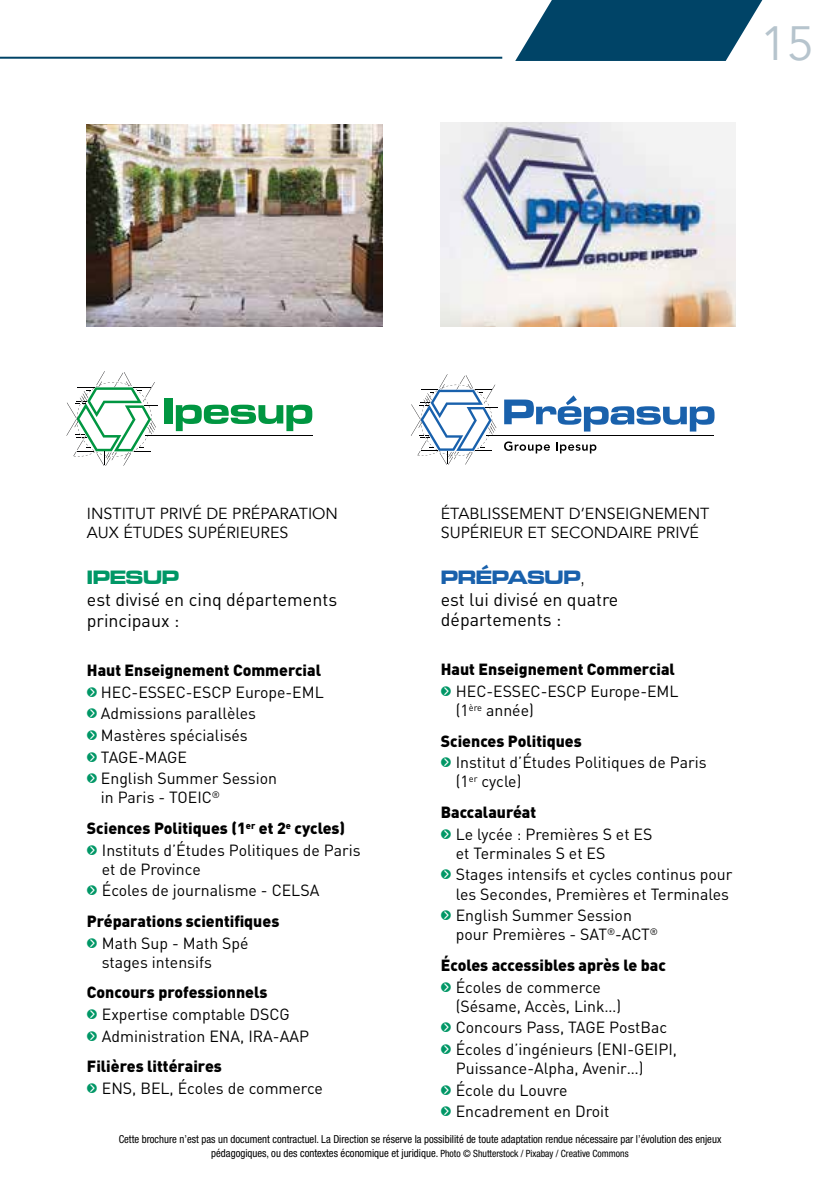
<style>
.page{position:relative;width:840px;height:1191px;background:#fff}
.page>*{position:absolute;margin:0;border:0;box-sizing:border-box;transform-origin:0 0}
.t1{font:48px "Avenir";color:#b6c4cd}
.t2{font:20px "Microgramma D Bold Exte";letter-spacing:-.01em;color:#1961ac}
.t3{font:20px "Microgramma D Bold Exte";letter-spacing:-.01em;color:#009766}
.t4{font:18px/21.6px "DIN";color:#000}
.t5{font:16px/21.6px "DIN";color:#000}
.t6{font:900 16px/30.6px "DIN";color:#000}
.t7{font:16px/19.2px "Avenir";color:#000}
.t8{font:condensed 11px/14px "Helvetica Neue";color:#000;text-align:center}
.s1{font-family:"Helvetica Neue";font-weight:300;font-stretch:condensed;font-size:18px;color:#000}
.s2{font-family:"KG Arrows";font-weight:400;font-size:18px;color:#009766}
.s3{font-weight:400}
.s4{font-family:"KG Arrows";font-size:18px;color:#009766}
.s5{font-weight:900}
.s6{font-size:10px}
</style>
<div class="page">
<hr style="left:0;top:57px;width:502px;height:2px;background:#004467">
<svg style="left:515px;top:0;width:248px;height:61px;background:#26607e"></svg>
<img style="left:440px;top:122px;width:295px;height:204px">
<img style="left:87px;top:125px;width:295px;height:201px">
<svg style="left:66px;top:371px;width:91px;height:95px"></svg>
<hr style="left:145px;top:435px;width:167px;height:1px;background:#000">
<div style="left:164px;top:397px;width:8px;height:26px;background:#009641"></div>
<svg style="left:176px;top:405px;width:136px;height:26px"></svg>
<svg style="left:411px;top:374px;width:86px;height:91px"></svg>
<hr style="left:486px;top:435px;width:227px;height:1px;background:#000">
<svg style="left:504px;top:395px;width:210px;height:36px"></svg>
<svg style="left:504px;top:441px;width:45px;height:12px"></svg>
<svg style="left:556px;top:442px;width:40px;height:11px"></svg>
<h1 class="t1" style="left:760px;top:15px;width:55px">15</h1>
<p class="t7" style="left:87px;top:504px;width:252px">INSTITUT PRIVÉ DE PRÉPARATION<br>AUX ÉTUDES SUPÉRIEURES</p>
<p class="t3" style="left:87px;top:564px;width:94px">IPESUP</p>
<p class="t4" style="left:87px;top:588px;width:252px">est divisé en cinq départements principaux :</p>
<p class="t7" style="left:440px;top:504px;width:270px">ÉTABLISSEMENT D’ENSEIGNEMENT<br>SUPÉRIEUR ET SECONDAIRE PRIVÉ</p>
<p class="t2" style="left:440px;top:564px;width:145px">PRÉPASUP<span class="s1">,</span></p>
<p class="t4" style="left:440px;top:589px;width:179px;line-height:20px">est lui divisé en quatre départements :</p>
<p class="t6" style="left:440px;top:658px;width:239px;line-height:21.6px">Haut Enseignement Commercial <span class="s2">u</span> <span class="s3">HEC-ESSEC-ESCP Europe-EML</span></p>
<p class="t6" style="left:440px;top:694px;width:142px;text-indent:15px"><span class="s3">(1</span><sup>ère</sup> <span class="s3">année)<br></span>Sciences Politiques</p>
<p class="t5" style="left:455px;top:752px;width:252px;line-height:19.2px;text-indent:-15px"><span class="s4">u</span> Institut d’Études Politiques de Paris (1<sup>er</sup> cycle)</p>
<p class="t5" style="left:440px;top:801px;width:213px"><span class="s5">Baccalauréat<br></span><span class="s4">u</span> Le lycée : Premières S et ES</p>
<p class="t5" style="left:440px;top:842px;width:293px;text-indent:15px">et Terminales S et ES<br><span class="s4">u</span> Stages intensifs et cycles continus pour</p>
<p class="t5" style="left:440px;top:882px;width:290px;text-indent:15px">les Secondes, Premières et Terminales <span class="s4">u</span> English Summer Session</p>
<p class="t6" style="left:440px;top:918px;width:226px;text-align:center"><span class="s3">pour Premières - SAT</span><sup>®</sup><span class="s3">-ACT</span><sup>®<br></sup>Écoles accessibles après le bac</p>
<p class="t5" style="left:455px;top:977px;width:167px;line-height:19.2px;text-indent:-15px"><span class="s4">u</span> Écoles de commerce (Sésame, Accès, Link…)</p>
<p class="t5" style="left:440px;top:1016px;width:238px"><span class="s4">u</span> Concours Pass, TAGE PostBac <span class="s4">u</span> Écoles d’ingénieurs (ENI-GEIPI,</p>
<p class="t5" style="left:440px;top:1057px;width:204px;text-indent:15px">Puissance-Alpha, Avenir…) <span class="s4">u</span> École du Louvre<br><span class="s4">u</span> Encadrement en Droit</p>
<p class="t8" style="left:119px;top:1132px;width:603px">Cette brochure n’est pas un document contractuel. La Direction se réserve la possibilité de toute adaptation rendue nécessaire par l’évolution des enjeux pédagogiques, ou des contextes économique et juridique. <span class="s6">Photo © Shutterstock / Pixabay / Creative Commons</span></p>
<p class="t5" style="left:87px;top:659px;width:238px"><span class="s5">Haut Enseignement Commercial </span><span class="s4">u</span> HEC-ESSEC-ESCP Europe-EML <span class="s4">u</span> Admissions parallèles<br><span class="s4">u</span> Mastères spécialisés<br><span class="s4">u</span> TAGE-MAGE<br><span class="s4">u</span> English Summer Session</p>
<p class="t6" style="left:87px;top:781px;width:260px;text-indent:14px"><span class="s3">in Paris - TOEIC</span><sup>®<br></sup>Sciences Politiques (1<sup>er</sup> et 2<sup>e</sup> cycles)</p>
<p class="t5" style="left:102px;top:840px;width:260px;line-height:19.2px;text-indent:-15px"><span class="s4">u</span> Instituts d’Études Politiques de Paris et de Province</p>
<p class="t5" style="left:87px;top:875px;width:234px;line-height:30.6px"><span class="s4">u</span> Écoles de journalisme - CELSA<br><span class="s5">Préparations scientifiques</span></p>
<p class="t5" style="left:102px;top:933px;width:148px;line-height:19.2px;text-indent:-15px"><span class="s4">u</span> Math Sup - Math Spé stages intensifs</p>
<p class="t5" style="left:87px;top:981px;width:223px"><span class="s5">Concours professionnels<br></span><span class="s4">u</span> Expertise comptable DSCG<br><span class="s4">u</span> Administration ENA, IRA-AAP</p>
<p class="t5" style="left:87px;top:1055px;width:237px"><span class="s5">Filières littéraires<br></span><span class="s4">u</span> ENS, BEL, Écoles de commerce</p>
</div>
